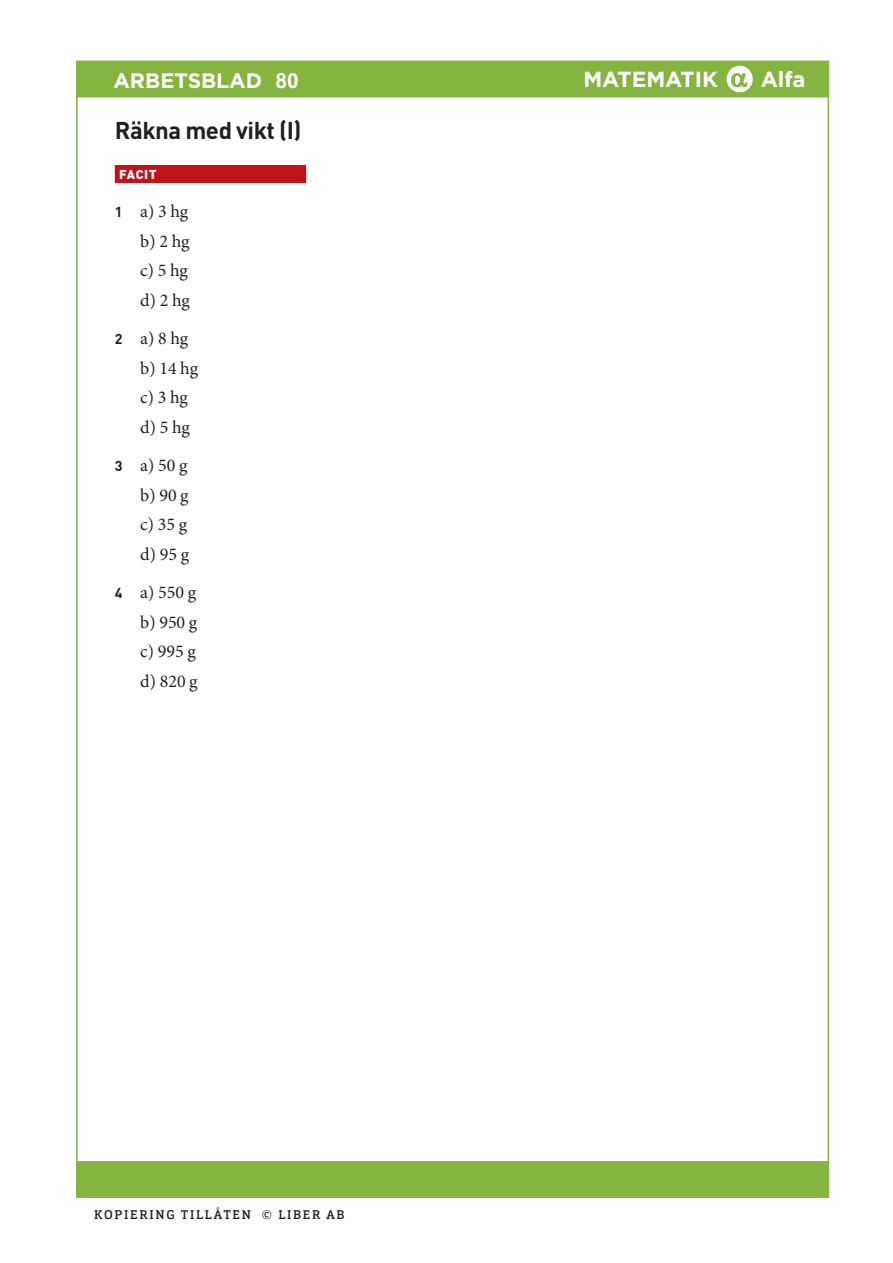
<style>
.page{position:relative;width:893px;height:1263px;background:#fff}
.page>*{position:absolute;margin:0;border:0;box-sizing:border-box;transform-origin:0 0}
.R_OH{font:700 24px "DIN Pro";letter-spacing:-.02em;color:#231f20}
.t1{font:700 21.9px "Gotham";color:#fff}
.Antal_ratt{font:700 21px "Gotham";color:#fff}
.Rad_2{font:18px "Minion Pro";color:#231f20}
.Uppgift_luft_över_li{font:18px "Minion Pro";color:#231f20}
.R_Facit_2{font:900 12.75px "DIN Pro";letter-spacing:.055em;color:#fff}
.t2{font:500 12.45px "Orgon Slab";letter-spacing:.14em;color:#231f20}
.t3{font:700 9px "DIN Pro";letter-spacing:.11em;color:#231f20}
.s1{font-family:"Arial"}
.s2{font-family:"DIN Pro";font-weight:700;font-size:14.25px}
</style>
<div class="page">
<div style="left:77px;top:61px;width:751px;height:36px;background:#84b540"></div>
<div style="left:77px;top:1162px;width:751px;height:35px;background:#84b540"></div>
<div style="left:76px;top:1161px;width:753px;height:37px;border:2px solid #84b540"></div>
<div style="left:727px;top:66px;width:26px;height:26px;background:#fff;border-radius:50%"></div>
<div style="left:115px;top:165px;width:191px;height:18px;background:#c4121a"></div>
<svg style="left:731px;top:73px;width:17px;height:15px"></svg>
<p class="Antal_ratt" style="left:113px;top:67px;width:187px">ARBETSBLAD <span class="s1">80</span></p>
<p class="R_OH" style="left:115px;top:114px;width:188px">Räkna med vikt (I)</p>
<p class="R_Facit_2" style="left:119px;top:165px;width:39px">FACIT</p>
<p class="Uppgift_luft_över_li" style="left:115px;top:199px;width:75px"><span class="s2">1</span> a) 3hg</p>
<p class="Rad_2" style="left:140px;top:229px;width:51px">b) 2 hg</p>
<p class="Rad_2" style="left:140px;top:258px;width:49px">c) 5 hg</p>
<p class="Rad_2" style="left:140px;top:288px;width:51px">d) 2 hg</p>
<p class="Uppgift_luft_över_li" style="left:115px;top:326px;width:75px"><span class="s2">2</span> a) 8hg</p>
<p class="Rad_2" style="left:140px;top:356px;width:59px">b) 14 hg</p>
<p class="Rad_2" style="left:140px;top:385px;width:49px">c) 3 hg</p>
<p class="Rad_2" style="left:140px;top:415px;width:51px">d) 5 hg</p>
<p class="Uppgift_luft_över_li" style="left:115px;top:453px;width:74px"><span class="s2">3</span> a) 50g</p>
<p class="Rad_2" style="left:140px;top:483px;width:50px">b) 90 g</p>
<p class="Rad_2" style="left:140px;top:512px;width:48px">c) 35 g</p>
<p class="Rad_2" style="left:140px;top:542px;width:50px">d) 95 g</p>
<p class="Uppgift_luft_över_li" style="left:115px;top:580px;width:83px"><span class="s2">4</span> a) 550 g</p>
<p class="Rad_2" style="left:140px;top:610px;width:59px">b) 950 g</p>
<p class="Rad_2" style="left:140px;top:639px;width:57px">c) 995 g</p>
<p class="Rad_2" style="left:140px;top:669px;width:59px">d) 820 g</p>
<p class="t3" style="left:115px;top:1201px;width:83px">HEJ © LIBER AB</p>
<p class="t2" style="left:94px;top:1206px;width:252px">KOPIERING TILLÅTEN © LIBER AB</p>
<p class="t1" style="left:583px;top:65px;width:136px">MATEMATIK</p>
<p class="t1" style="left:761px;top:64px;width:46px">Alfa</p>
</div>
